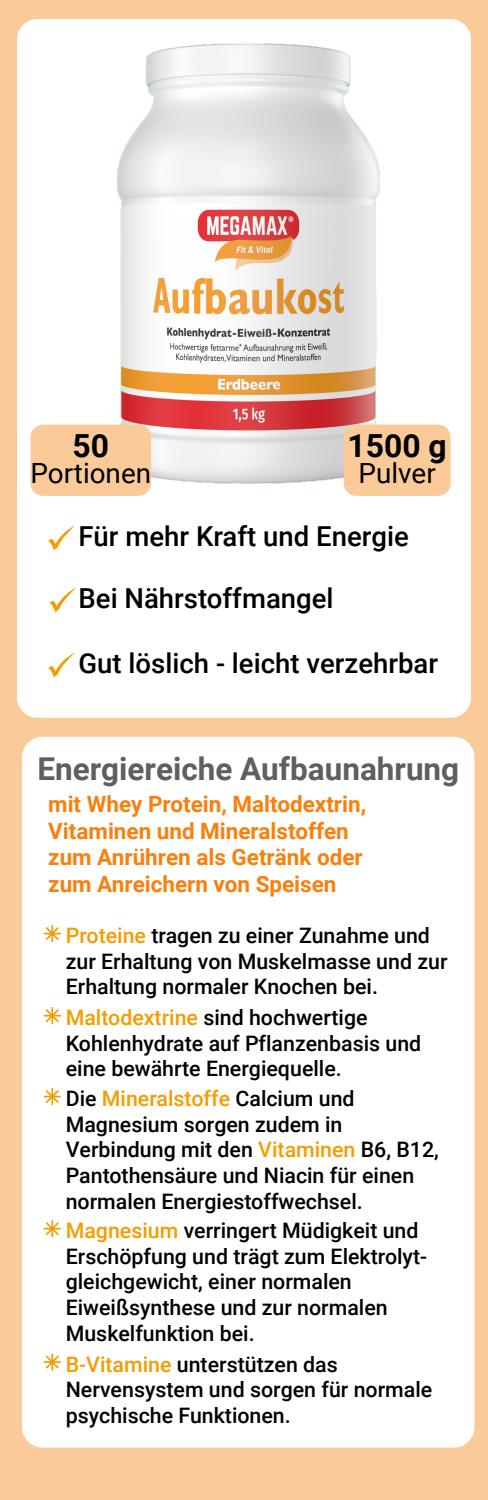
<style>
.page{position:relative;width:488px;height:1500px;background:#facb99}
.page>*{position:absolute;margin:0;border:0;box-sizing:border-box;transform-origin:0 0}
.t1{font:700 31.8px "Roboto";color:#000}
.t2{font:700 31.45px "Roboto";color:#5c6061}
.t3{font:27.8px "Roboto";color:#000}
.t4{font:500 27.5px "Roboto";color:#000}
.t5{font:700 22.45px/26.9px "Roboto";color:#fa7f0d}
.t6{font:500 21.35px/25.6px "Roboto";color:#000}
.s1{color:#f59c00}
</style>
<div class="page">
<div style="left:22px;top:737px;width:452px;height:711px;background:#fff"></div>
<svg style="left:44px;top:925px;width:17px;height:17px"></svg>
<svg style="left:44px;top:1007px;width:17px;height:17px"></svg>
<svg style="left:44px;top:1088px;width:17px;height:17px"></svg>
<svg style="left:44px;top:1220px;width:17px;height:17px"></svg>
<svg style="left:44px;top:1353px;width:17px;height:18px"></svg>
<div style="left:17px;top:19px;width:453px;height:699px;background:#fff"></div>
<img style="left:113px;top:40px;width:272px;height:450px">
<svg style="left:48px;top:525px;width:27px;height:25px"></svg>
<svg style="left:50px;top:587px;width:26px;height:25px"></svg>
<svg style="left:48px;top:653px;width:27px;height:24px"></svg>
<svg style="left:343px;top:425px;width:107px;height:71px"></svg>
<svg style="left:31px;top:425px;width:120px;height:71px"></svg>
<p class="t1" style="left:72px;top:424px;width:38px">50</p>
<p class="t3" style="left:31px;top:453px;width:122px">Portionen</p>
<p class="t1" style="left:347px;top:424px;width:101px">1500 g</p>
<p class="t3" style="left:358px;top:453px;width:79px">Pulver</p>
<p class="t4" style="left:78px;top:517px;width:332px">Für mehr Kraft und Energie</p>
<p class="t4" style="left:78px;top:579px;width:256px">Bei Nährstoffmangel</p>
<p class="t4" style="left:78px;top:644px;width:361px">Gut löslich - leicht verzehrbar</p>
<h1 class="t2" style="left:37px;top:746px;width:423px">Energiereiche Aufbaunahrung</h1>
<p class="t5" style="left:48px;top:789px;width:319px">mit Whey Protein, Maltodextrin,<br>Vitaminen und Mineralstoffen zum Anrühren als Getränk oder zum Anreichern von Speisen</p>
<p class="t6" style="left:66px;top:922px;width:383px"><span class="s1">Proteine</span> tragen zu einer Zunahme und zur Erhaltung von Muskelmasse und zur<br>Erhaltung normaler Knochen bei.</p>
<p class="t6" style="left:66px;top:1004px;width:357px"><span class="s1">Maltodextrine</span> sind hochwertige<br>Kohlenhydrate auf Pflanzenbasis und eine bewährte Energiequelle.</p>
<p class="t6" style="left:66px;top:1085px;width:374px">Die <span class="s1">Mineralstoffe</span> Calcium und<br>Magnesium sorgen zudem in<br>Verbindung mit den <span class="s1">Vitaminen</span> B6, B12,<br>Pantothensäure und Niacin für einen normalen Energiestoffwechsel.</p>
<p class="t6" style="left:66px;top:1217px;width:363px"><span class="s1">Magnesium</span> verringert Müdigkeit und<br>Erschöpfung und trägt zum Elektrolyt&shy;gleichgewicht, einer normalen<br>Eiweißsynthese und zur normalen<br>Muskelfunktion bei.</p>
<p class="t6" style="left:66px;top:1350px;width:368px"><span class="s1">B-Vitamine</span> unterstützen das<br>Nervensystem und sorgen für normale psychische Funktionen.</p>
</div>
